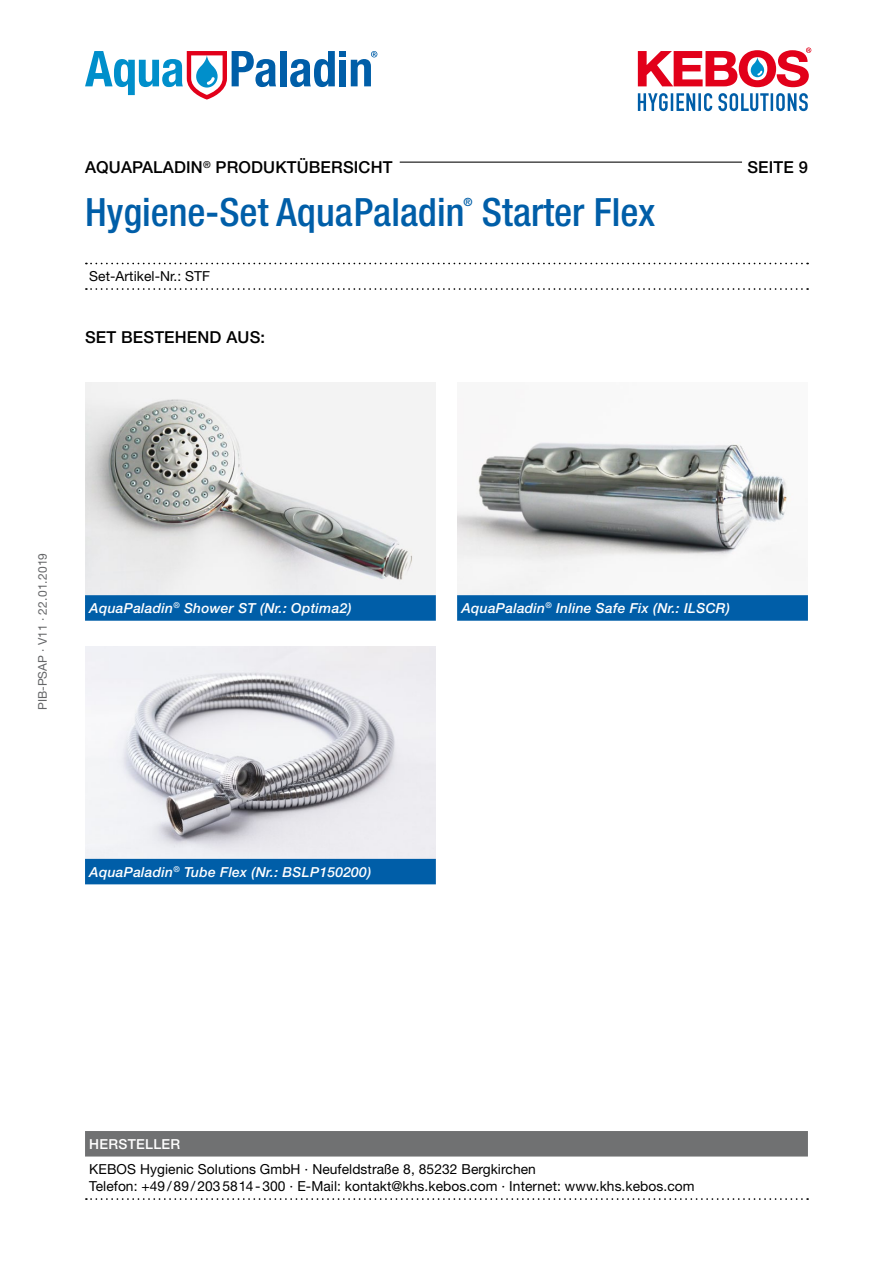
<style>
.page{position:relative;width:893px;height:1263px;background:#fff}
.page>*{position:absolute;margin:0;border:0;box-sizing:border-box;transform-origin:0 0}
.t1{font:500 condensed 39px "Helvetica Neue LT Std";color:#005ea8}
.t2{font:500 16.5px "Helvetica Neue LT Std";letter-spacing:.01em;color:#000}
.t3{font:13.8px/17px "Helvetica Neue LT Std";letter-spacing:.005em;color:#000}
.t4{font:italic 500 13.8px "Helvetica Neue LT Std";letter-spacing:.02em;color:#fff}
.t5{font:500 13.8px "Helvetica Neue LT Std";letter-spacing:.02em;color:#fff}
.t6{font:12px "Helvetica Neue LT Std";color:#646567}
.t7{font:500 condensed 11.4px "Helvetica Neue LT Std";color:#005ea8}
</style>
<div class="page">
<div style="left:85px;top:1131px;width:723px;height:25px;background:#707172"></div>
<svg style="left:86px;top:1198px;width:722px;height:2px"></svg>
<img style="left:85px;top:383px;width:351px;height:212px">
<svg style="left:638px;top:93px;width:170px;height:18px"></svg>
<svg style="left:638px;top:47px;width:173px;height:40px"></svg>
<div style="left:280px;top:51px;width:7px;height:35px;background:#005ea8"></div>
<svg style="left:290px;top:51px;width:45px;height:36px"></svg>
<div style="left:339px;top:60px;width:7px;height:26px;background:#005ea8"></div>
<div style="left:339px;top:51px;width:7px;height:6px;background:#005ea8"></div>
<svg style="left:351px;top:51px;width:26px;height:35px"></svg>
<svg style="left:85px;top:51px;width:191px;height:49px"></svg>
<div style="left:85px;top:595px;width:351px;height:26px;background:#005ea8"></div>
<img style="left:457px;top:442px;width:331px;height:153px">
<div style="left:457px;top:595px;width:351px;height:26px;background:#005ea8"></div>
<img style="left:85px;top:646px;width:351px;height:213px">
<div style="left:85px;top:859px;width:351px;height:25px;background:#005ea8"></div>
<svg style="left:86px;top:263px;width:722px;height:1px"></svg>
<svg style="left:86px;top:288px;width:722px;height:2px"></svg>
<hr style="left:400px;top:162px;width:342px;height:1px;background:#000">
<p class="t2" style="left:85px;top:158px;width:248px">AQUAPALADIN<sup>®</sup> PRODUKTÜBERS</p>
<p class="t2" style="left:354px;top:158px;width:40px">ICHT</p>
<p class="t2" style="left:747px;top:158px;width:62px">SEITE 9</p>
<h1 class="t1" style="left:85px;top:188px;width:571px">Hygiene-Set AquaPaladin Starter Flex</h1>
<p class="t7" style="left:463px;top:195px;width:11px">®</p>
<p class="t3" style="left:89px;top:268px;width:122px">Set-Artikel-Nr.: STF</p>
<p class="t2" style="left:85px;top:328px;width:12px">SET</p>
<p class="t2" style="left:121px;top:328px;width:23px">BESTE</p>
<p class="t2" style="left:175px;top:328px;width:92px">HEND AUS:</p>
<p class="t6" style="left:35px;top:710px;width:159px;rotate:-90deg">PIB-PSAP · V11 · 22.01.2019</p>
<p class="t4" style="left:89px;top:600px;width:264px">AquaPaladin<sup>®</sup> Shower ST (Nr.: Optima2)</p>
<p class="t4" style="left:461px;top:600px;width:270px">AquaPaladin<sup>®</sup> Inline Safe Fix (Nr.: ILSCR)</p>
<p class="t4" style="left:89px;top:863px;width:283px">AquaPaladin<sup>®</sup> Tube Flex (Nr.: BSLP150200)</p>
<p class="t5" style="left:89px;top:1135px;width:92px">HERSTELLER</p>
<p class="t3" style="left:89px;top:1160px;width:607px">KEBOS Hygienic Solutions GmbH · Neufeldstraße 8, 85232 Bergkirchen<br>Telefon: +49/89/2035814-300 · E-Mail: kontakt@khs.kebos.com · Internet: www.khs.kebos.com</p>
</div>
